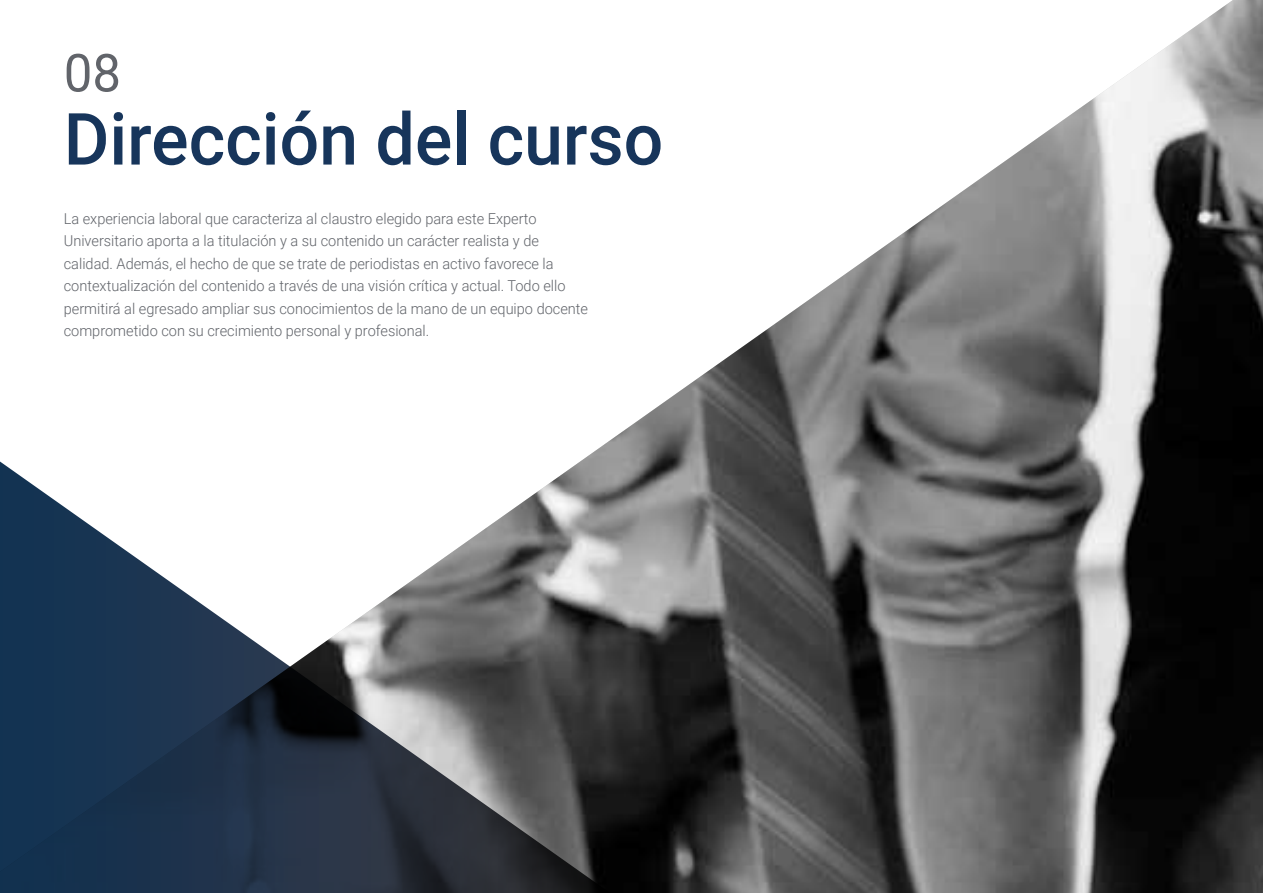
<style>
.page{position:relative;width:1263px;height:893px;background:#fff}
.page>*{position:absolute;margin:0;border:0;box-sizing:border-box;transform-origin:0 0}
.t1{font:500 72px "Roboto";color:#17355b}
.t2{font:52.5px "Roboto";color:#61646a}
.t3{font:300 15px/22.5px "Roboto";color:#61646a}
</style>
<div class="page">
<img style="left:602px;top:0;width:661px;height:893px">
<svg style="left:0;top:446px;width:640px;height:447px"></svg>
<h2 class="t2" style="left:64px;top:36px;width:59px">08</h2>
<h1 class="t1" style="left:64px;top:89px;width:601px">Dirección del curso</h1>
<p class="t3" style="left:64px;top:207px;width:526px">La experiencia laboral que caracteriza al claustro elegido para este Experto Universitario aporta a la titulación y a su contenido un carácter realista y de calidad. Además, el hecho de que se trate de periodistas en activo favorece la contextualización del contenido a través de una visión crítica y actual. Todo ello permitirá al egresado ampliar sus conocimientos de la mano de un equipo docente comprometido con su crecimiento personal y profesional.</p>
</div>
